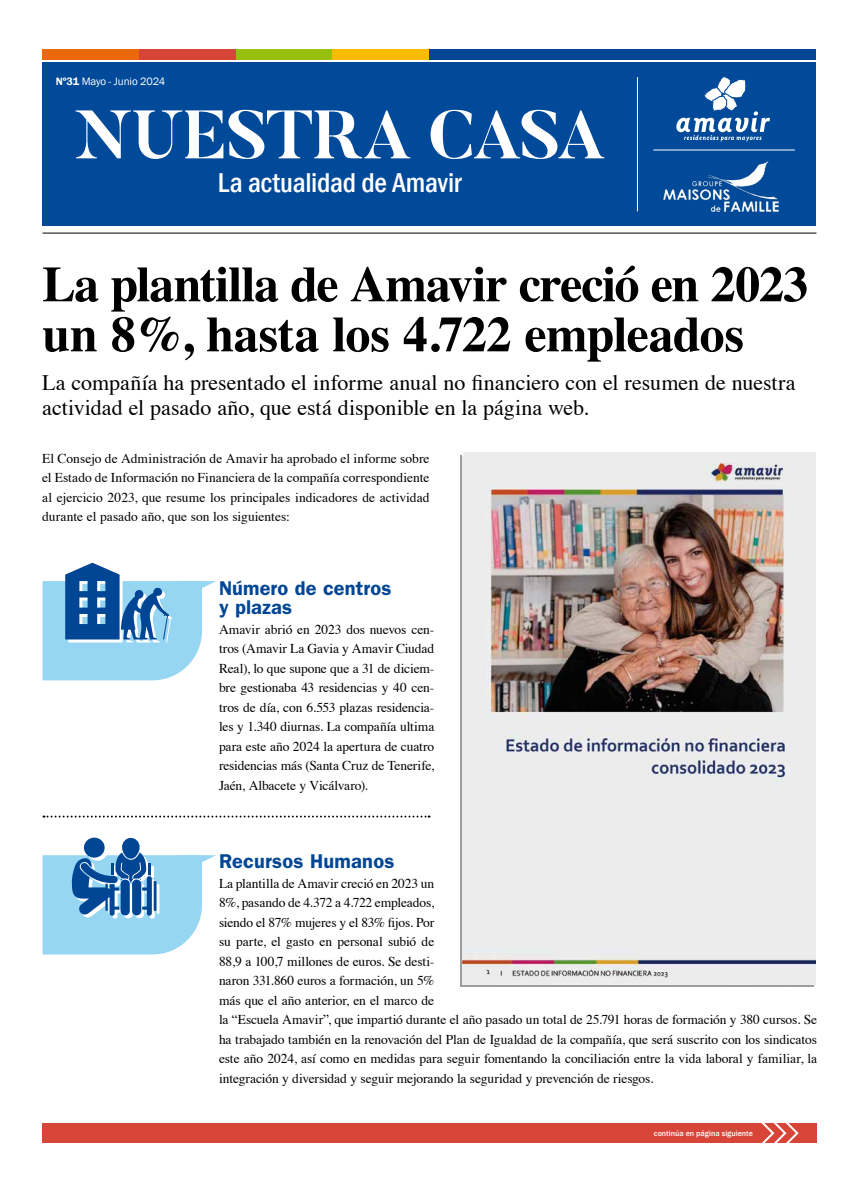
<style>
.page{position:relative;width:859px;height:1197px;background:#fff}
.page>*{position:absolute;margin:0;border:0;box-sizing:border-box;transform-origin:0 0}
.t1{font:700 68px "Butler";letter-spacing:-.02em;color:#fff}
.t2{font:700 50px/50px "Times";letter-spacing:-.015em;color:#000}
.t3{font:500 condensed 28px "Franklin Gothic";letter-spacing:-.01em;color:#fff}
.t4{font:22px/25px "Times";color:#000}
.t5{font:600 20px/19.5px "ITC Franklin Gothic Std";letter-spacing:.01em;color:#004695}
.t6{font:13.5px/19.5px "Times";letter-spacing:-.01em;color:#000;text-align:justify}
.t7{font:11px "Franklin Gothic";letter-spacing:-.01em;color:#fff}
.t8{font:500 8px "Franklin Gothic";color:#fff}
.s1{font-weight:600}
</style>
<div class="page">
<div style="left:43px;top:62px;width:773px;height:163px;background:#004a99"></div>
<hr style="left:637px;top:77px;width:1px;height:134px;background:#fff">
<hr style="left:653px;top:150px;width:142px;height:1px;background:#fff">
<hr style="left:43px;top:233px;width:773px;height:1px;background:#000">
<img style="left:663px;top:161px;width:116px;height:51px">
<img style="left:463px;top:453px;width:353px;height:530px">
<div style="left:43px;top:1123px;width:773px;height:19px;background:#d64537"></div>
<svg style="left:761px;top:1123px;width:38px;height:19px"></svg>
<svg style="left:44px;top:815px;width:386px;height:2px"></svg>
<svg style="left:43px;top:837px;width:173px;height:117px"></svg>
<svg style="left:43px;top:562px;width:173px;height:118px"></svg>
<svg style="left:676px;top:76px;width:94px;height:65px"></svg>
<div style="left:43px;top:50px;width:96px;height:10px;background:#eb690b"></div>
<div style="left:139px;top:50px;width:97px;height:10px;background:#d64537"></div>
<div style="left:236px;top:50px;width:97px;height:10px;background:#97bf0d"></div>
<div style="left:332px;top:50px;width:97px;height:10px;background:#fbbb00"></div>
<div style="left:429px;top:50px;width:387px;height:10px;background:#004695"></div>
<p class="t7" style="left:56px;top:76px;width:111px"><span class="s1">Nº31</span> Mayo - Junio 2024</p>
<h1 class="t1" style="left:75px;top:95px;width:532px">NUESTRA CASA</h1>
<h3 class="t3" style="left:218px;top:166px;width:245px">La actualidad de Amavir</h3>
<h2 class="t2" style="left:42px;top:263px;width:768px">La plantilla de Amavir creció en 2023 un 8%, hasta los 4.722 empleados</h2>
<h3 class="t4" style="left:42px;top:368px;width:755px">La compañía ha presentado el informe anual no financiero con el resumen de nuestra actividad el pasado año, que está disponible en la página web.</h3>
<p class="t6" style="left:42px;top:450px;width:389px">El Consejo de Administración de Amavir ha aprobado el informe sobre el Estado de Información no Financiera de la compañía correspondiente al ejercicio 2023, que resume los principales indicadores de actividad durante el pasado año, que son los siguientes:</p>
<h3 class="t5" style="left:219px;top:579px;width:174px">Número de centros y plazas</h3>
<p class="t6" style="left:219px;top:621px;width:217px">Amavir abrió en 2023 dos nuevos cen&shy;tros (Amavir La Gavia y Amavir Ciudad Real), lo que supone que a 31 de diciem&shy;bre gestionaba 43 residencias y 40 cen&shy;tros de día, con 6.553 plazas residencia&shy;les y 1.340 diurnas. La compañía ultima para este año 2024 la apertura de cuatro residencias más (Santa Cruz de Tenerife, Jaén, Albacete y Vicálvaro).</p>
<h3 class="t5" style="left:219px;top:852px;width:177px">Recursos Humanos</h3>
<p class="t6" style="left:219px;top:874px;width:600px;text-align:left">La plantilla de Amavir creció en 2023 un<br>8%, pasando de 4.372 a 4.722 empleados,<br>siendo el 87% mujeres y el 83% fijos. Por<br>su parte, el gasto en personal subió de<br>88,9 a 100,7 millones de euros. Se desti-<br>naron 331.860 euros a formación, un 5%<br>más que el año anterior, en el marco de<br>la “Escuela Amavir”, que impartió durante el año pasado un total de 25.791 horas de formación y 380 cursos. Se ha trabajado también en la renovación del Plan de Igualdad de la compañía, que será suscrito con los sindicatos este año 2024, así como en medidas para seguir fomentando la conciliación entre la vida laboral y familiar, la integración y diversidad y seguir mejorando la seguridad y prevención de riesgos.</p>
<p class="t8" style="left:654px;top:1129px;width:100px">continúa en página siguiente</p>
</div>
